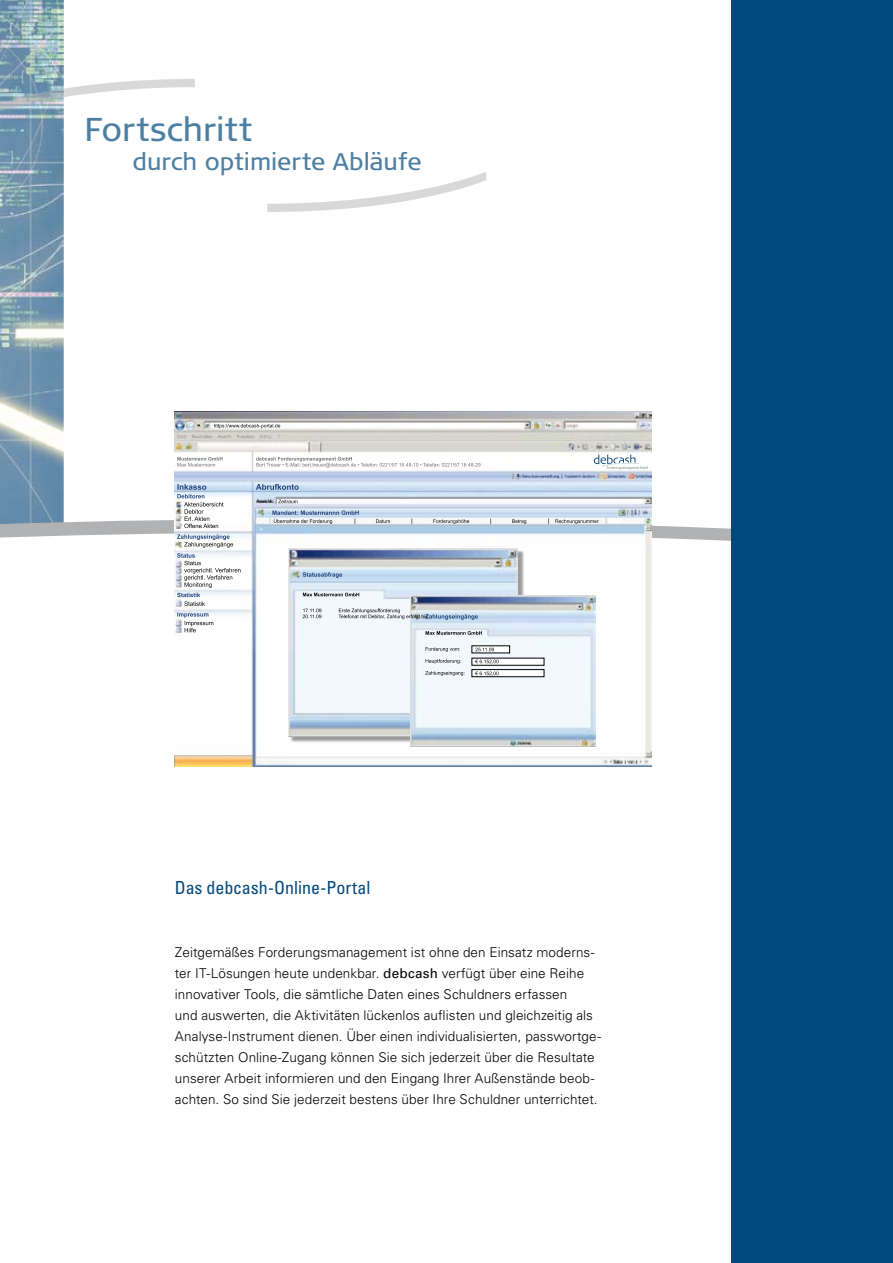
<style>
.page{position:relative;width:893px;height:1263px;background:#fff}
.page>*{position:absolute;margin:0;border:0;box-sizing:border-box;transform-origin:0 0}
.t1{font:33px "Signa Column";letter-spacing:-.005em;color:#4d7fa3}
.t2{font:24px "Signa Column";color:#4d7fa3}
.t3{font:condensed 18px "Univers";letter-spacing:-.005em;color:#00487c}
.t4{font:300 13.5px/21px "Univers";letter-spacing:.005em;color:#000}
.s1{font-weight:400}
</style>
<div class="page">
<img style="left:0;top:0;width:64px;height:519px">
<svg style="left:0;top:519px;width:731px;height:116px"></svg>
<svg style="left:267px;top:172px;width:219px;height:40px"></svg>
<svg style="left:0;top:79px;width:195px;height:40px"></svg>
<div style="left:731px;top:0;width:162px;height:1263px;background:#00487c"></div>
<img style="left:175px;top:412px;width:477px;height:354px">
<svg style="left:594px;top:455px;width:54px;height:14px"></svg>
<div style="left:290px;top:550px;width:235px;height:193px;background:#000;opacity:.4"></div>
<img style="left:288px;top:548px;width:230px;height:188px">
<img style="left:411px;top:596px;width:184px;height:151px">
<svg style="left:472px;top:646px;width:38px;height:7px"></svg>
<div style="left:472px;top:658px;width:72px;height:7px;background:#fff"></div>
<div style="left:472px;top:670px;width:72px;height:7px;background:#fff"></div>
<div style="left:472px;top:669px;width:72px;height:8px;border:1px solid #000"></div>
<svg style="left:214px;top:424px;width:66px;height:4px"></svg>
<svg style="left:475px;top:648px;width:19px;height:3px"></svg>
<svg style="left:475px;top:660px;width:24px;height:4px"></svg>
<svg style="left:475px;top:671px;width:24px;height:5px"></svg>
<svg style="left:426px;top:647px;width:34px;height:5px"></svg>
<svg style="left:426px;top:659px;width:35px;height:5px"></svg>
<svg style="left:425px;top:671px;width:39px;height:5px"></svg>
<svg style="left:426px;top:631px;width:56px;height:4px"></svg>
<svg style="left:303px;top:608px;width:175px;height:12px"></svg>
<svg style="left:555px;top:519px;width:44px;height:5px"></svg>
<svg style="left:512px;top:519px;width:14px;height:5px"></svg>
<svg style="left:433px;top:519px;width:36px;height:5px"></svg>
<svg style="left:376px;top:519px;width:14px;height:4px"></svg>
<svg style="left:303px;top:593px;width:56px;height:3px"></svg>
<svg style="left:303px;top:572px;width:39px;height:6px"></svg>
<svg style="left:272px;top:510px;width:87px;height:14px"></svg>
<svg style="left:278px;top:500px;width:20px;height:3px"></svg>
<svg style="left:256px;top:457px;width:224px;height:10px"></svg>
<svg style="left:177px;top:457px;width:46px;height:10px"></svg>
<svg style="left:177px;top:612px;width:36px;height:20px"></svg>
<svg style="left:177px;top:534px;width:64px;height:72px"></svg>
<svg style="left:256px;top:484px;width:43px;height:6px"></svg>
<svg style="left:177px;top:484px;width:47px;height:44px"></svg>
<h1 class="t1" style="left:84px;top:110px;width:170px">Fortschritt</h1>
<h2 class="t2" style="left:132px;top:148px;width:291px">durch optimierte Abläufe</h2>
<h3 class="t3" style="left:175px;top:876px;width:197px">Das debcash-Online-Portal</h3>
<p class="t4" style="left:175px;top:942px;width:428px">Zeitgemäßes Forderungsmanagement ist ohne den Einsatz moderns&shy;ter IT-Lösungen heute undenkbar. <span class="s1">debcash</span> verfügt über eine Reihe innovativer Tools, die sämtliche Daten eines Schuldners erfassen<br>und auswerten, die Aktivitäten lückenlos auflisten und gleichzeitig als Analyse-Instrument dienen. Über einen individualisierten, passwortge&shy;schützten Online-Zugang können Sie sich jederzeit über die Resultate unserer Arbeit informieren und den Eingang Ihrer Außenstände beob&shy;achten. So sind Sie jederzeit bestens über Ihre Schuldner unterrichtet.</p>
</div>
